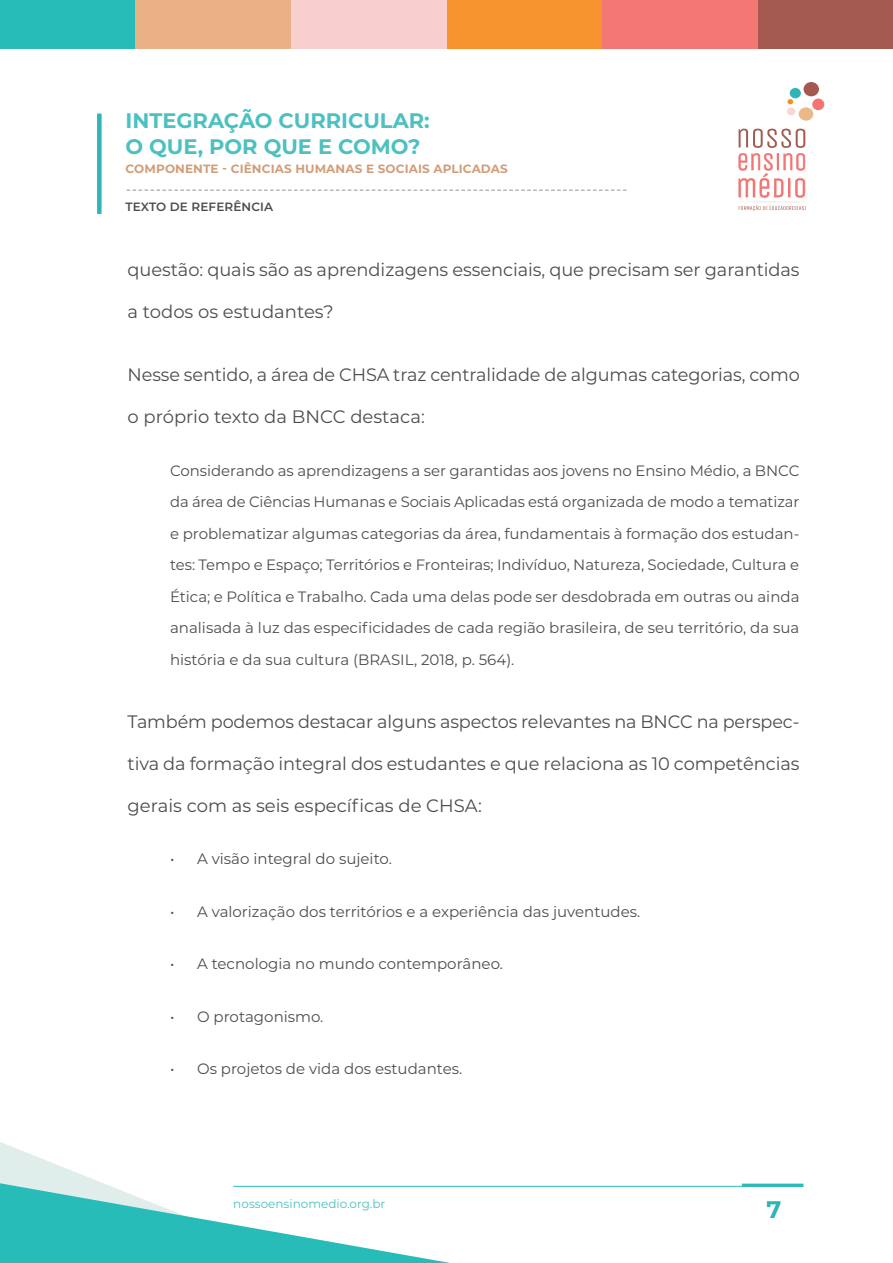
<style>
.page{position:relative;width:893px;height:1263px;background:#fff}
.page>*{position:absolute;margin:0;border:0;box-sizing:border-box;transform-origin:0 0}
.t1{font:700 24px "Montserrat";color:#2eb5b5}
.t2{font:700 21px/25.5px "Montserrat";color:#4dc0c0}
.t3{font:18px "Montserrat";letter-spacing:-.005em;color:#4d4d4f}
.t4{font:15px/31.5px "Montserrat";color:#4d4d4f;text-align:justify}
.t5{font:700 12px "Montserrat";letter-spacing:.01em;color:#d29d79}
.t6{font:12px "Montserrat";color:#4dc0c0}
.t7{font:600 12px "Montserrat";letter-spacing:.01em;color:#4d4d4f}
</style>
<div class="page">
<div style="left:135px;top:0;width:156px;height:49px;background:#e9b185"></div>
<div style="left:0;top:0;width:135px;height:49px;background:#27bcb7"></div>
<div style="left:446px;top:0;width:156px;height:49px;background:#f79430"></div>
<div style="left:291px;top:0;width:155px;height:49px;background:#f8cfcc"></div>
<div style="left:758px;top:0;width:135px;height:49px;background:#a55a4f"></div>
<div style="left:602px;top:0;width:156px;height:49px;background:#f37772"></div>
<svg style="left:0;top:1142px;width:92px;height:37px"></svg>
<svg style="left:0;top:1179px;width:543px;height:84px"></svg>
<hr style="left:742px;top:1183px;width:61px;height:3px;background:#28bcb8">
<hr style="left:233px;top:1186px;width:570px;height:1px;background:#28bcb8">
<div style="left:812px;top:98px;width:12px;height:12px;background:#f27573;border-radius:50%"></div>
<div style="left:798px;top:107px;width:15px;height:14px;background:#ebb887;border-radius:50%"></div>
<div style="left:787px;top:107px;width:8px;height:8px;background:#f7d6d4;border-radius:50%"></div>
<div style="left:803px;top:82px;width:16px;height:15px;background:#a3594f;border-radius:50%"></div>
<div style="left:790px;top:88px;width:11px;height:10px;background:#2eb5b5;border-radius:50%"></div>
<svg style="left:787px;top:99px;width:6px;height:5px"></svg>
<svg style="left:738px;top:129px;width:68px;height:82px"></svg>
<div style="left:97px;top:114px;width:5px;height:100px;background:#2eb5b5"></div>
<svg style="left:127px;top:190px;width:499px;height:1px"></svg>
<h2 class="t2" style="left:126px;top:107px;width:306px">INTEGRAÇÃO CURRICULAR:<br>O QUE, POR QUE E COMO?</h2>
<p class="t5" style="left:126px;top:160px;width:384px">COMPONENTE - CIÊNCIAS HUMANAS E SOCIAIS APLICADAS</p>
<p class="t7" style="left:126px;top:198px;width:149px">TEXTO DE REFERÊNCIA</p>
<p class="t3" style="left:128px;top:257px;width:674px">questão: quais são as aprendizagens essenciais, que precisam ser garantidas</p>
<p class="t3" style="left:128px;top:299px;width:208px">a todos os estudantes?</p>
<p class="t3" style="left:128px;top:362px;width:674px">Nesse sentido, a área de CHSA traz centralidade de algumas categorias, como</p>
<p class="t3" style="left:128px;top:404px;width:299px">o próprio texto da BNCC destaca:</p>
<p class="t4" style="left:170px;top:454px;width:631px">Considerando as aprendizagens a ser garantidas aos jovens no Ensino Médio, a BNCC da área de Ciências Humanas e Sociais Aplicadas está organizada de modo a tematizar e problematizar algumas categorias da área, fundamentais à formação dos estudan&shy;tes: Tempo e Espaço; Territórios e Fronteiras; Indivíduo, Natureza, Sociedade, Cultura e Ética; e Política e Trabalho. Cada uma delas pode ser desdobrada em outras ou ainda analisada à luz das especificidades de cada região brasileira, de seu território, da sua história e da sua cultura (BRASIL, 2018, p. 564).</p>
<p class="t3" style="left:128px;top:709px;width:673px">Também podemos destacar alguns aspectos relevantes na BNCC na perspec-</p>
<p class="t3" style="left:128px;top:751px;width:674px">tiva da formação integral dos estudantes e que relaciona as 10 competências</p>
<p class="t3" style="left:128px;top:793px;width:356px">gerais com as seis específicas de CHSA:</p>
<p class="t4" style="left:170px;top:843px;width:223px">• A visão integral do sujeito.</p>
<p class="t4" style="left:170px;top:895px;width:472px">• A valorização dos territórios e a experiência das juventudes.</p>
<p class="t4" style="left:170px;top:948px;width:334px">• A tecnologia no mundo contemporâneo.</p>
<p class="t4" style="left:170px;top:1000px;width:155px">• O protagonismo.</p>
<p class="t4" style="left:170px;top:1053px;width:294px">• Os projetos de vida dos estudantes.</p>
<p class="t6" style="left:233px;top:1195px;width:154px">nossoensinomedio.org.br</p>
<h1 class="t1" style="left:766px;top:1192px;width:16px">7</h1>
</div>
